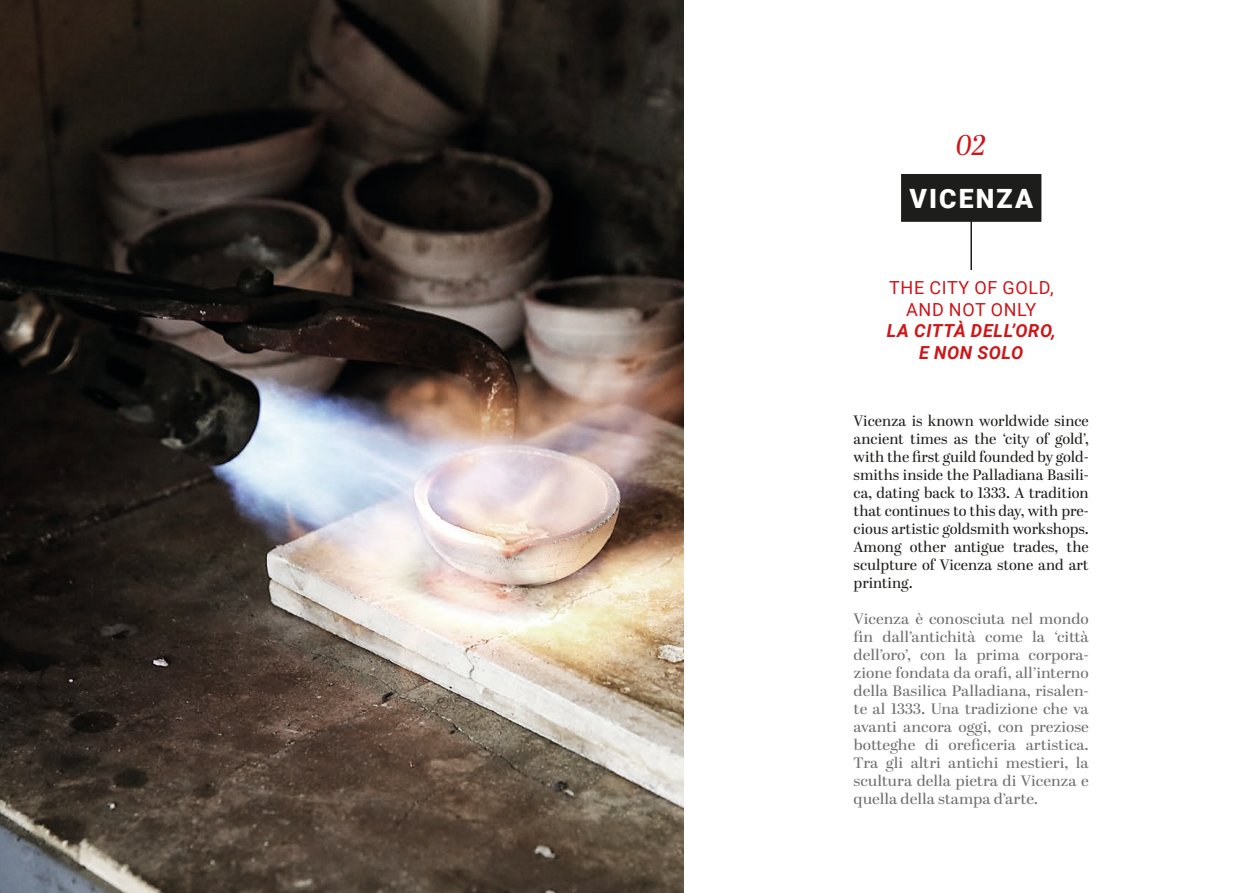
<style>
.page{position:relative;width:1259px;height:893px;background:#fff}
.page>*{position:absolute;margin:0;border:0;box-sizing:border-box;transform-origin:0 0}
.t1{font:italic 28.5px "Abril Display";color:#cd171a}
.t2{font:900 26.55px "Roboto";letter-spacing:.08em;color:#fff}
.t3{font:18px/21.6px "Roboto";letter-spacing:.035em;color:#cd171a;text-align:center}
.t4{font:italic 700 18px/21.6px "Roboto";letter-spacing:.035em;color:#cd171a;text-align:center}
.t5{font:15px/18px "Abril Display";color:#70706f;text-align:justify;scale:1.06 1}
.t6{font:15px/18px "Abril Display";color:#1d1d1b;text-align:justify}
</style>
<div class="page">
<hr style="left:970px;top:204px;width:2px;height:66px;background:#1d1d1b">
<div style="left:902px;top:175px;width:138px;height:46px;background:#1d1d1b"></div>
<div style="left:901px;top:174px;width:140px;height:48px;border:2px solid #1d1d1b"></div>
<img style="left:0;top:0;width:683px;height:893px">
<h1 class="t1" style="left:956px;top:125px;width:32px">02</h1>
<h2 class="t2" style="left:909px;top:179px;width:125px">VICENZA</h2>
<p class="t3" style="left:889px;top:276px;width:166px">THE CITY OF GOLD,<br>AND NOT ONLY</p>
<p class="t4" style="left:887px;top:319px;width:170px">LA CITTÀ DELL’ORO,<br>E NON SOLO</p>
<p class="t6" style="left:853px;top:413px;width:237px">Vicenza is known worldwide since ancient times as the ‘city of gold’, with the first guild founded by gold&shy;smiths inside the Palladiana Basili&shy;ca, dating back to 1333. A tradition that continues to this day, with pre&shy;cious artistic goldsmith workshops.<br>Among other antigue trades, the sculpture of Vicenza stone and art printing.</p>
<p class="t5" style="left:853px;top:611px;width:223px">Vicenza è conosciuta nel mondo fin dall’antichità come la ‘città dell’oro’, con la prima corpora&shy;zione fondata da orafi, all’interno della Basilica Palladiana, risalen&shy;te al 1333. Una tradizione che va avanti ancora oggi, con preziose botteghe di oreficeria artistica.<br>Tra gli altri antichi mestieri, la scultura della pietra di Vicenza e quella della stampa d’arte.</p>
</div>
